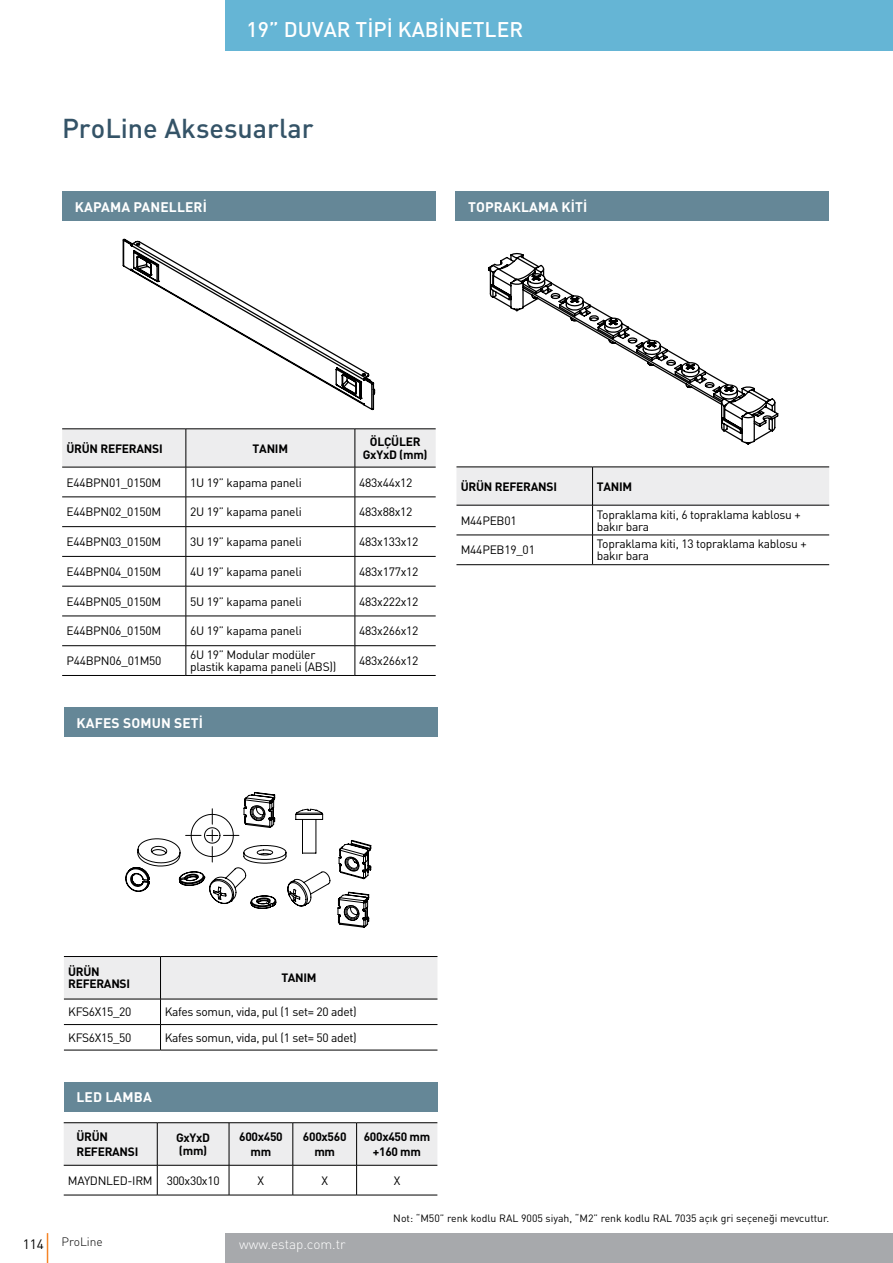
<style>
.page{position:relative;width:893px;height:1263px;background:#fff}
.page>*{position:absolute;margin:0;border:0;box-sizing:border-box;transform-origin:0 0}
.t1{font:500 27px "DIN Pro";color:#345367}
.t2{font:500 21px "DIN Pro";color:#fff}
.t3{font:700 13.8px "DIN Pro";letter-spacing:.01em;color:#fff}
.t4{font:300 13.5px "DIN Pro";color:#fff}
.t5{font:13.5px "DIN Pro";color:#000}
.t6{font:12px/12px "DIN Pro";letter-spacing:-.02em;color:#000}
.t7{font:700 12px/14.4px "DIN Pro";letter-spacing:-.025em;color:#000;text-align:center}
.t8{font:300 12px "DIN Pro";color:#000}
.t9{font:10.5px "DIN Pro";color:#000}
</style>
<div class="page">
<div style="left:64px;top:707px;width:373px;height:30px;background:#658797"></div>
<svg style="left:64px;top:956px;width:373px;height:94px"></svg>
<hr style="left:64px;top:1050px;width:97px;height:1px;background:#000">
<hr style="left:161px;top:1050px;width:276px;height:1px;background:#000">
<svg style="left:125px;top:792px;width:247px;height:136px"></svg>
<div style="left:455px;top:191px;width:374px;height:30px;background:#658797"></div>
<div style="left:62px;top:191px;width:374px;height:30px;background:#658797"></div>
<div style="left:64px;top:1082px;width:373px;height:30px;background:#658797"></div>
<div style="left:64px;top:1123px;width:373px;height:42px;background:#ededee"></div>
<hr style="left:64px;top:1122px;width:93px;height:1px;background:#000">
<hr style="left:157px;top:1122px;width:72px;height:1px;background:#000">
<hr style="left:157px;top:1123px;width:1px;height:42px;background:#000">
<hr style="left:229px;top:1122px;width:64px;height:1px;background:#000">
<hr style="left:229px;top:1123px;width:1px;height:42px;background:#000">
<hr style="left:293px;top:1122px;width:64px;height:1px;background:#000">
<hr style="left:293px;top:1123px;width:1px;height:42px;background:#000">
<hr style="left:357px;top:1122px;width:80px;height:1px;background:#000">
<hr style="left:356px;top:1123px;width:1px;height:42px;background:#000">
<hr style="left:64px;top:1165px;width:93px;height:1px;background:#000">
<hr style="left:157px;top:1165px;width:72px;height:1px;background:#000">
<hr style="left:157px;top:1165px;width:1px;height:30px;background:#000">
<hr style="left:229px;top:1165px;width:64px;height:1px;background:#000">
<hr style="left:229px;top:1165px;width:1px;height:30px;background:#000">
<hr style="left:293px;top:1165px;width:64px;height:1px;background:#000">
<hr style="left:293px;top:1165px;width:1px;height:30px;background:#000">
<hr style="left:357px;top:1165px;width:80px;height:1px;background:#000">
<hr style="left:356px;top:1165px;width:1px;height:30px;background:#000">
<hr style="left:64px;top:1195px;width:93px;height:1px;background:#000">
<hr style="left:157px;top:1195px;width:72px;height:1px;background:#000">
<hr style="left:229px;top:1195px;width:64px;height:1px;background:#000">
<hr style="left:293px;top:1195px;width:64px;height:1px;background:#000">
<hr style="left:357px;top:1195px;width:80px;height:1px;background:#000">
<div style="left:456px;top:468px;width:373px;height:37px;background:#ededee"></div>
<hr style="left:456px;top:467px;width:137px;height:1px;background:#000">
<hr style="left:593px;top:467px;width:236px;height:1px;background:#000">
<hr style="left:592px;top:467px;width:1px;height:38px;background:#000">
<hr style="left:456px;top:505px;width:137px;height:1px;background:#000">
<hr style="left:593px;top:505px;width:236px;height:1px;background:#000">
<hr style="left:592px;top:505px;width:1px;height:30px;background:#000">
<hr style="left:456px;top:535px;width:137px;height:1px;background:#000">
<hr style="left:593px;top:535px;width:236px;height:1px;background:#000">
<svg style="left:592px;top:535px;width:1px;height:29px"></svg>
<hr style="left:456px;top:564px;width:137px;height:1px;background:#000">
<hr style="left:593px;top:564px;width:236px;height:1px;background:#000">
<div style="left:62px;top:430px;width:374px;height:37px;background:#ededee"></div>
<hr style="left:62px;top:429px;width:124px;height:1px;background:#000">
<hr style="left:186px;top:429px;width:169px;height:1px;background:#000">
<hr style="left:186px;top:429px;width:1px;height:38px;background:#000">
<hr style="left:355px;top:429px;width:81px;height:1px;background:#000">
<hr style="left:355px;top:429px;width:1px;height:38px;background:#000">
<hr style="left:62px;top:467px;width:124px;height:1px;background:#000">
<hr style="left:186px;top:467px;width:169px;height:1px;background:#000">
<hr style="left:186px;top:467px;width:1px;height:30px;background:#000">
<hr style="left:355px;top:467px;width:81px;height:1px;background:#000">
<hr style="left:355px;top:467px;width:1px;height:30px;background:#000">
<hr style="left:62px;top:497px;width:124px;height:1px;background:#000">
<hr style="left:186px;top:497px;width:169px;height:1px;background:#000">
<hr style="left:355px;top:497px;width:81px;height:1px;background:#000">
<hr style="left:62px;top:526px;width:124px;height:1px;background:#000">
<hr style="left:186px;top:526px;width:169px;height:1px;background:#000">
<hr style="left:355px;top:526px;width:81px;height:1px;background:#000">
<hr style="left:62px;top:556px;width:124px;height:1px;background:#000">
<hr style="left:186px;top:556px;width:169px;height:1px;background:#000">
<svg style="left:186px;top:497px;width:1px;height:89px"></svg>
<hr style="left:355px;top:556px;width:81px;height:1px;background:#000">
<svg style="left:355px;top:497px;width:1px;height:89px"></svg>
<hr style="left:62px;top:586px;width:124px;height:1px;background:#000">
<hr style="left:186px;top:586px;width:169px;height:1px;background:#000">
<hr style="left:186px;top:586px;width:1px;height:30px;background:#000">
<hr style="left:355px;top:586px;width:81px;height:1px;background:#000">
<hr style="left:355px;top:586px;width:1px;height:30px;background:#000">
<hr style="left:62px;top:616px;width:124px;height:1px;background:#000">
<hr style="left:186px;top:616px;width:169px;height:1px;background:#000">
<hr style="left:355px;top:616px;width:81px;height:1px;background:#000">
<hr style="left:62px;top:645px;width:124px;height:1px;background:#000">
<hr style="left:186px;top:645px;width:169px;height:1px;background:#000">
<svg style="left:186px;top:616px;width:1px;height:59px"></svg>
<hr style="left:355px;top:645px;width:81px;height:1px;background:#000">
<svg style="left:355px;top:616px;width:1px;height:59px"></svg>
<hr style="left:62px;top:675px;width:124px;height:1px;background:#000">
<hr style="left:186px;top:675px;width:169px;height:1px;background:#000">
<hr style="left:355px;top:675px;width:81px;height:1px;background:#000">
<svg style="left:488px;top:253px;width:290px;height:192px"></svg>
<hr style="left:115px;top:1262px;width:263px;height:1px;background:#c0c0c0">
<hr style="left:892px;top:234px;width:1px;height:183px;background:#c0c0c0">
<svg style="left:122px;top:238px;width:254px;height:173px"></svg>
<div style="left:225px;top:1233px;width:668px;height:30px;background:#a7a9ac"></div>
<div style="left:225px;top:0;width:668px;height:51px;background:#65b5d5"></div>
<hr style="left:47px;top:1233px;width:1px;height:30px;background:#f58427">
<h2 class="t2" style="left:247px;top:15px;width:278px">19” DUVAR TİPİ KABİNETLER</h2>
<h1 class="t1" style="left:62px;top:110px;width:253px">ProLine Aksesuarlar</h1>
<p class="t3" style="left:75px;top:197px;width:134px">KAPAMA PANELLERİ</p>
<p class="t3" style="left:468px;top:197px;width:121px">TOPRAKLAMA KİTİ</p>
<p class="t7" style="left:66px;top:440px;width:98px">ÜRÜN REFERANSI</p>
<p class="t7" style="left:253px;top:440px;width:37px">TANIM</p>
<p class="t7" style="left:363px;top:434px;width:66px;line-height:13.5px">ÖLÇÜLER<br>GxYxD (mm)</p>
<p class="t6" style="left:66px;top:476px;width:96px">E44BPN01_0150M</p>
<p class="t6" style="left:190px;top:476px;width:113px">1U 19” kapama paneli</p>
<p class="t6" style="left:359px;top:476px;width:55px">483x44x12</p>
<p class="t6" style="left:66px;top:505px;width:96px">E44BPN02_0150M</p>
<p class="t6" style="left:190px;top:505px;width:113px">2U 19” kapama paneli</p>
<p class="t6" style="left:359px;top:505px;width:55px">483x88x12</p>
<p class="t6" style="left:66px;top:535px;width:96px">E44BPN03_0150M</p>
<p class="t6" style="left:190px;top:535px;width:113px">3U 19” kapama paneli</p>
<p class="t6" style="left:359px;top:535px;width:61px">483x133x12</p>
<p class="t6" style="left:66px;top:565px;width:96px">E44BPN04_0150M</p>
<p class="t6" style="left:190px;top:565px;width:113px">4U 19” kapama paneli</p>
<p class="t6" style="left:359px;top:565px;width:61px">483x177x12</p>
<p class="t6" style="left:66px;top:595px;width:96px">E44BPN05_0150M</p>
<p class="t6" style="left:190px;top:595px;width:113px">5U 19” kapama paneli</p>
<p class="t6" style="left:359px;top:595px;width:61px">483x222x12</p>
<p class="t6" style="left:66px;top:624px;width:96px">E44BPN06_0150M</p>
<p class="t6" style="left:190px;top:624px;width:113px">6U 19” kapama paneli</p>
<p class="t6" style="left:359px;top:624px;width:61px">483x266x12</p>
<p class="t6" style="left:66px;top:654px;width:97px">P44BPN06_01M50</p>
<p class="t6" style="left:190px;top:648px;width:148px">6U 19” Modular modüler plastik kapama paneli (ABS))</p>
<p class="t6" style="left:359px;top:654px;width:61px">483x266x12</p>
<p class="t3" style="left:77px;top:713px;width:128px">KAFES SOMUN SETİ</p>
<p class="t7" style="left:461px;top:479px;width:98px">ÜRÜN REFERANSI</p>
<p class="t7" style="left:597px;top:479px;width:37px">TANIM</p>
<p class="t6" style="left:461px;top:514px;width:57px">M44PEB01</p>
<p class="t6" style="left:597px;top:508px;width:205px">Topraklama kiti, 6 topraklama kablosu + bakır bara</p>
<p class="t6" style="left:461px;top:544px;width:76px">M44PEB19_01</p>
<p class="t6" style="left:597px;top:538px;width:211px">Topraklama kiti, 13 topraklama kablosu + bakır bara</p>
<p class="t7" style="left:68px;top:965px;width:63px;line-height:12px;text-align:left">ÜRÜN<br>REFERANSI</p>
<p class="t7" style="left:281px;top:970px;width:37px">TANIM</p>
<p class="t6" style="left:68px;top:1005px;width:65px">KFS6X15_20</p>
<p class="t6" style="left:165px;top:1005px;width:193px">Kafes somun, vida, pul (1 set= 20 adet)</p>
<p class="t6" style="left:68px;top:1031px;width:65px">KFS6X15_50</p>
<p class="t6" style="left:165px;top:1031px;width:193px">Kafes somun, vida, pul (1 set= 50 adet)</p>
<p class="t3" style="left:77px;top:1088px;width:77px">LED LAMBA</p>
<p class="t7" style="left:76px;top:1129px;width:63px;text-align:left">ÜRÜN<br>REFERANSI</p>
<p class="t7" style="left:176px;top:1130px;width:36px;line-height:13.5px;text-align:left">GxYxD (mm)</p>
<p class="t7" style="left:239px;top:1129px;width:45px">600x450 mm</p>
<p class="t7" style="left:303px;top:1129px;width:45px">600x560 mm</p>
<p class="t7" style="left:364px;top:1129px;width:68px">600x450 mm +160 mm</p>
<p class="t6" style="left:68px;top:1174px;width:153px">MAYDNLED-IRM 300x30x10</p>
<p class="t6" style="left:258px;top:1174px;width:8px">X</p>
<p class="t6" style="left:321px;top:1174px;width:8px">X</p>
<p class="t6" style="left:394px;top:1174px;width:8px">X</p>
<p class="t5" style="left:23px;top:1235px;width:23px">114</p>
<p class="t8" style="left:62px;top:1234px;width:43px">ProLine</p>
<p class="t4" style="left:239px;top:1235px;width:108px">www.estap.com.tr</p>
<p class="t9" style="left:393px;top:1211px;width:437px">Not: “M50” renk kodlu RAL 9005 siyah, “M2” renk kodlu RAL 7035 açık gri seçeneği mevcuttur.</p>
</div>
